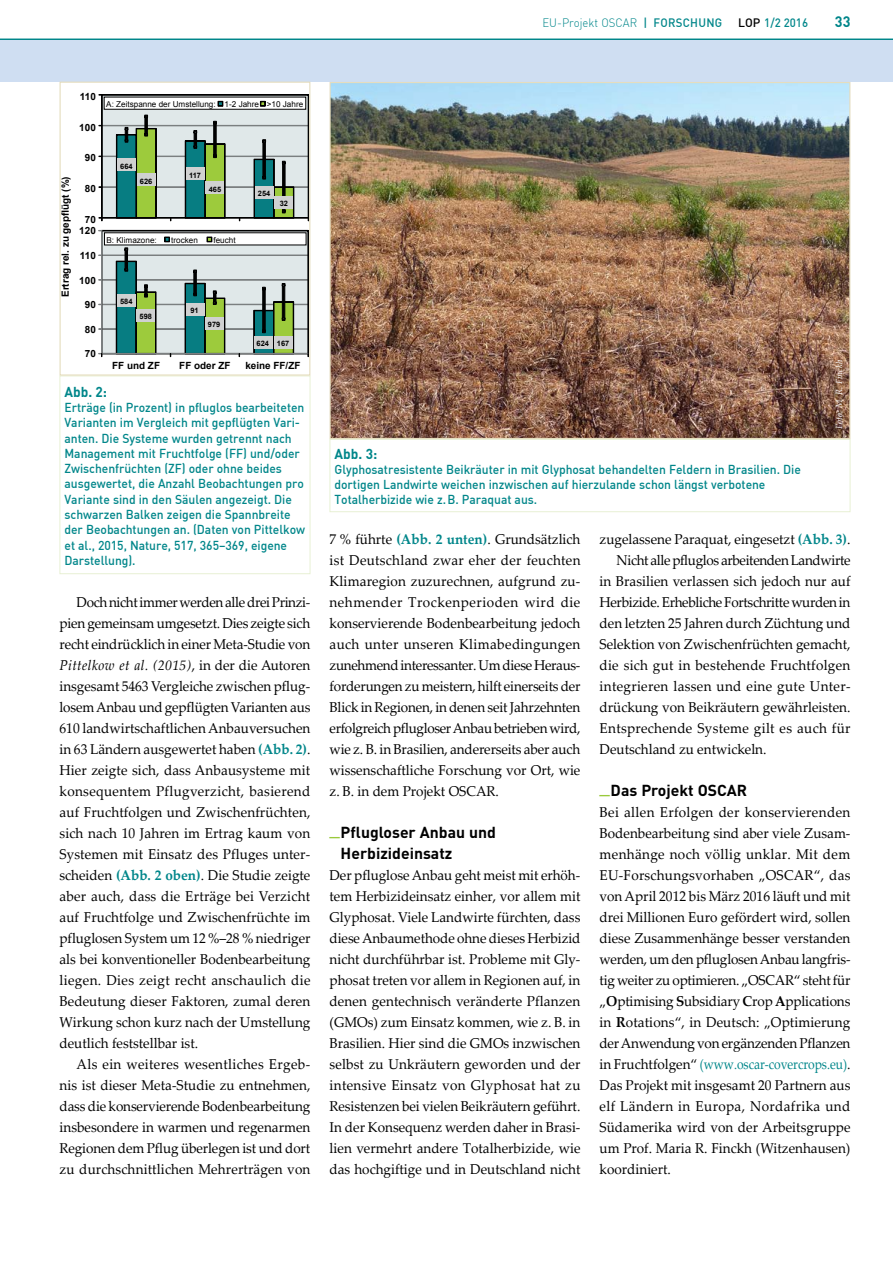
<style>
.page{position:relative;width:893px;height:1263px;background:#fff}
.page>*{position:absolute;margin:0;border:0;box-sizing:border-box;transform-origin:0 0}
.t1{font:700 15.75px/21px "DIN";color:#000}
.t2{font:700 15px "DIN";color:#00868a;scale:.95 1}
.t3{font:14.25px/21px "Palatino Linotype";color:#000;text-align:justify;scale:.95 1}
.t4{font:14.25px "Palatino Linotype";letter-spacing:-.025em;color:#000;scale:.95 1}
.t5{font:14.25px "Palatino Linotype";letter-spacing:.02em;color:#000;scale:.95 1}
.t6{font:14.25px "Palatino Linotype";letter-spacing:.025em;color:#000;scale:.95 1}
.t7{font:700 14.25px "DIN";color:#00868a;scale:.95 1}
.t8{font:500 12.75px/15.3px "DIN";letter-spacing:-.005em;color:#00868a;scale:.95 1}
.t9{font:300 12px "DIN";color:#00868a;scale:.95 1}
.t10{font:500 12px "DIN";color:#00868a;scale:.95 1}
.t11{font:700 9.9px "Arial";color:#000}
.t12{font:italic 9px "Palatino Linotype";color:#fff}
.t13{font:8.1px "Arial";color:#000}
.t14{font:700 7.5px "Arial";color:#000}
.s1{font-weight:500}
.s2{color:#000}
.s3{font-style:italic}
.s4{font-weight:700;color:#00868a}
.s5{font-weight:700}
.s6{color:#00868a}
</style>
<div class="page">
<hr style="left:0;top:39px;width:893px;height:1px;background:#00868a">
<div style="left:0;top:40px;width:893px;height:42px;background:#cfdef2"></div>
<div style="left:60px;top:376px;width:250px;height:198px;border:1px solid #e8f1d4"></div>
<svg style="left:99px;top:95px;width:209px;height:126px;background:#a6bcaf"></svg>
<div style="left:275px;top:196px;width:18px;height:12px;background:#d0d1d1"></div>
<svg style="left:99px;top:230px;width:209px;height:127px;background:#abbfb4"></svg>
<div style="left:274px;top:336px;width:19px;height:12px;background:#d0d1d1"></div>
<div style="left:60px;top:82px;width:250px;height:294px;border:1px solid #e5ddbe"></div>
<div style="left:330px;top:439px;width:520px;height:73px;border:1px solid #e8f1d4"></div>
<img style="left:332px;top:84px;width:516px;height:353px">
<p class="t9" style="left:542px;top:15px;width:133px">EU-Projekt OSCAR <span class="s1">| Fors</span></p>
<p class="t10" style="left:683px;top:15px;width:17px">chung</p>
<p class="t10" style="left:738px;top:15px;width:75px"><span class="s2">LOP</span> 1/2 2016</p>
<p class="t2" style="left:835px;top:12px;width:18px">33</p>
<p class="t11" style="left:80px;top:90px;width:17px">110</p>
<p class="t11" style="left:79px;top:121px;width:18px">100</p>
<p class="t11" style="left:59px;top:297px;width:122px;rotate:-90deg">Ertrag rel. zu gepflügt (%)</p>
<p class="t11" style="left:85px;top:151px;width:13px">90</p>
<p class="t11" style="left:85px;top:182px;width:13px">80</p>
<p class="t11" style="left:85px;top:213px;width:13px">70</p>
<p class="t11" style="left:79px;top:224px;width:18px">120</p>
<p class="t11" style="left:80px;top:249px;width:17px">110</p>
<p class="t11" style="left:79px;top:274px;width:18px">100</p>
<p class="t11" style="left:85px;top:298px;width:13px">90</p>
<p class="t11" style="left:85px;top:323px;width:13px">80</p>
<p class="t11" style="left:85px;top:347px;width:13px">70</p>
<p class="t13" style="left:106px;top:99px;width:198px">A: Zeitspanne der Umstellung: 1-2 Jahre &gt;10 Jahre</p>
<p class="t14" style="left:120px;top:161px;width:14px">664</p>
<p class="t14" style="left:140px;top:176px;width:14px">626</p>
<p class="t14" style="left:189px;top:170px;width:14px">117</p>
<p class="t14" style="left:209px;top:184px;width:14px">465</p>
<p class="t13" style="left:107px;top:234px;width:52px">B: Klimazone:</p>
<p class="t13" style="left:171px;top:235px;width:28px">trocken</p>
<p class="t13" style="left:213px;top:235px;width:24px">feucht</p>
<p class="t14" style="left:258px;top:189px;width:14px">254</p>
<p class="t14" style="left:280px;top:199px;width:10px">32</p>
<p class="t14" style="left:120px;top:297px;width:14px">584</p>
<p class="t14" style="left:140px;top:312px;width:14px">598</p>
<p class="t14" style="left:190px;top:306px;width:10px">91</p>
<p class="t14" style="left:208px;top:319px;width:14px">979</p>
<p class="t14" style="left:257px;top:338px;width:14px">624</p>
<p class="t14" style="left:277px;top:338px;width:14px">167</p>
<p class="t11" style="left:112px;top:359px;width:49px">FF und ZF</p>
<p class="t11" style="left:179px;top:359px;width:53px">FF oder ZF</p>
<p class="t11" style="left:245px;top:359px;width:57px">keine FF/ZF</p>
<p class="t7" style="left:65px;top:382px;width:46px">Abb. 2:</p>
<p class="t8" style="left:65px;top:399px;width:255px">Erträge (in Prozent) in pfluglos bearbeiteten Varianten im Vergleich mit gepflügten Vari&shy;anten. Die Systeme wurden getrennt nach Management mit Fruchtfolge (FF) und/oder Zwischenfrüchten (ZF) oder ohne beides ausgewertet, die Anzahl Beobachtungen pro Variante sind in den Säulen angezeigt. Die schwarzen Balken zeigen die Spannbreite der Beobachtungen an. (Daten von Pittelkow et al., 2015, Nature, 517, 365–369, eigene Darstellung).</p>
<p class="t3" style="left:60px;top:591px;width:266px;text-indent:17px">Doch nicht immer werden alle drei Prinzi&shy;pien gemeinsam umgesetzt. Dies zeigte sich recht eindrücklich in einer Meta-Studie von <span class="s3">Pittelkow et al. (2015)</span>, in der die Autoren insgesamt 5463 Vergleiche zwischen pflug&shy;losem Anbau und gepflügten Varianten aus 610 landwirtschaftlichen Anbauversuchen in 63 Ländern ausgewertet haben <span class="s4">(Abb. 2)</span>.<br>Hier zeigte sich, dass Anbausysteme mit konsequentem Pflugverzicht, basierend auf Fruchtfolgen und Zwischenfrüchten, sich nach 10 Jahren im Ertrag kaum von Systemen mit Einsatz des Pfluges unter&shy;scheiden <span class="s4">(Abb. 2 oben)</span>. Die Studie zeigte aber auch, dass die Erträge bei Verzicht auf Fruchtfolge und Zwischenfrüchte im pfluglosen System um 12 %–28 % niedriger als bei konventioneller Bodenbearbeitung liegen. Dies zeigt recht anschaulich die Bedeutung dieser Faktoren, zumal deren Wirkung schon kurz nach der Umstellung deutlich feststellbar ist.</p>
<p class="t3" style="left:60px;top:1053px;width:266px;text-indent:17px">Als ein weiteres wesentliches Ergeb&shy;nis ist dieser Meta-Studie zu entnehmen, dass die konservierende Bodenbearbeitung insbesondere in warmen und regenarmen Regionen dem Pflug überlegen ist und dort zu durchschnittlichen Mehrerträgen von</p>
<p class="t7" style="left:335px;top:444px;width:46px">Abb. 3:</p>
<p class="t8" style="left:335px;top:461px;width:492px">Glyphosatresistente Beikräuter in mit Glyphosat behandelten Feldern in Brasilien. Die dortigen Landwirte weichen inzwischen auf hierzulande schon längst verbotene<br>Totalherbizide wie z.B. Paraquat aus.</p>
<p class="t12" style="left:833px;top:429px;width:71px;rotate:-90deg">Foto: M. R. Finckh</p>
<p class="t3" style="left:330px;top:528px;width:266px">7 % führte <span class="s4">(Abb. 2 unten)</span>. Grundsätzlich ist Deutschland zwar eher der feuchten Klimaregion zuzurechnen, aufgrund zu&shy;nehmender Trockenperioden wird die konservierende Bodenbearbeitung jedoch auch unter unseren Klimabedingungen zunehmend interessanter. Um diese Heraus&shy;forderungen zu meistern, hilft einerseits der Blick in Regionen, in denen seit Jahrzehnten erfolgreich pflugloser Anbau betrieben wird, wie z. B. in Brasilien, andererseits aber auch wissenschaftliche Forschung vor Ort, wie z. B. in dem Projekt OSCAR.</p>
<p class="t1" style="left:341px;top:821px;width:157px;text-indent:-11px"><sup>_</sup>Pflugloser Anbau und<br>Herbizideinsatz</p>
<p class="t3" style="left:330px;top:864px;width:266px">Der pfluglose Anbau geht meist mit erhöh&shy;tem Herbizideinsatz einher, vor allem mit Glyphosat. Viele Landwirte fürchten, dass diese Anbaumethode ohne dieses Herbizid nicht durchführbar ist. Probleme mit Gly&shy;phosat treten vor allem in Regionen auf, in denen gentechnisch veränderte Pflanzen (GMOs) zum Einsatz kommen, wie z. B. in Brasilien. Hier sind die GMOs inzwischen selbst zu Unkräutern geworden und der intensive Einsatz von Glyphosat hat zu Resistenzen bei vielen Beikräutern geführt.<br>In der Konsequenz werden daher in Brasi&shy;lien vermehrt andere Totalherbizide, wie das hochgiftige und in Deutschland nicht</p>
<p class="t3" style="left:600px;top:528px;width:266px">zugelassene Paraquat, eingesetzt <span class="s4">(Abb. 3)</span>.</p>
<p class="t4" style="left:617px;top:550px;width:248px">Nicht alle pfluglos arbeitenden Landwirte</p>
<p class="t3" style="left:600px;top:570px;width:266px">in Brasilien verlassen sich jedoch nur auf</p>
<p class="t4" style="left:600px;top:592px;width:266px">Herbizide. Erhebliche Fortschritte wurden in</p>
<p class="t3" style="left:600px;top:612px;width:266px">den letzten 25 Jahren durch Züchtung und</p>
<p class="t3" style="left:600px;top:633px;width:266px">Selektion von Zwischenfrüchten gemacht,</p>
<p class="t5" style="left:600px;top:655px;width:265px">die sich gut in bestehende Fruchtfolgen</p>
<p class="t6" style="left:600px;top:676px;width:266px">integrieren lassen und eine gute Unter-</p>
<p class="t3" style="left:600px;top:696px;width:266px">drückung von Beikräutern gewährleisten.</p>
<p class="t5" style="left:600px;top:718px;width:266px">Entsprechende Systeme gilt es auch für</p>
<p class="t3" style="left:600px;top:738px;width:177px">Deutschland zu entwickeln.</p>
<p class="t1" style="left:600px;top:779px;width:149px"><sup>_</sup>Das Projekt OSCAR</p>
<p class="t3" style="left:600px;top:801px;width:266px">Bei allen Erfolgen der konservierenden Bodenbearbeitung sind aber viele Zusam&shy;menhänge noch völlig unklar. Mit dem EU-Forschungsvorhaben „OSCAR“, das von April 2012 bis März 2016 läuft und mit drei Millionen Euro gefördert wird, sollen diese Zusammenhänge besser verstanden werden, um den pfluglosen Anbau langfris&shy;tig weiter zu optimieren. „OSCAR“ steht für „<span class="s5">O</span>ptimising <span class="s5">S</span>ubsidiary <span class="s5">C</span>rop <span class="s5">A</span>pplications in <span class="s5">R</span>otations“, in Deutsch: „Optimierung der Anwendung von ergänzenden Pflanzen in Fruchtfolgen“ <span class="s6">(www.oscar-covercrops.eu)</span>.<br>Das Projekt mit insgesamt 20 Partnern aus elf Ländern in Europa, Nordafrika und Südamerika wird von der Arbeitsgruppe um Prof. Maria R. Finckh (Witzenhausen) koordiniert.</p>
</div>
